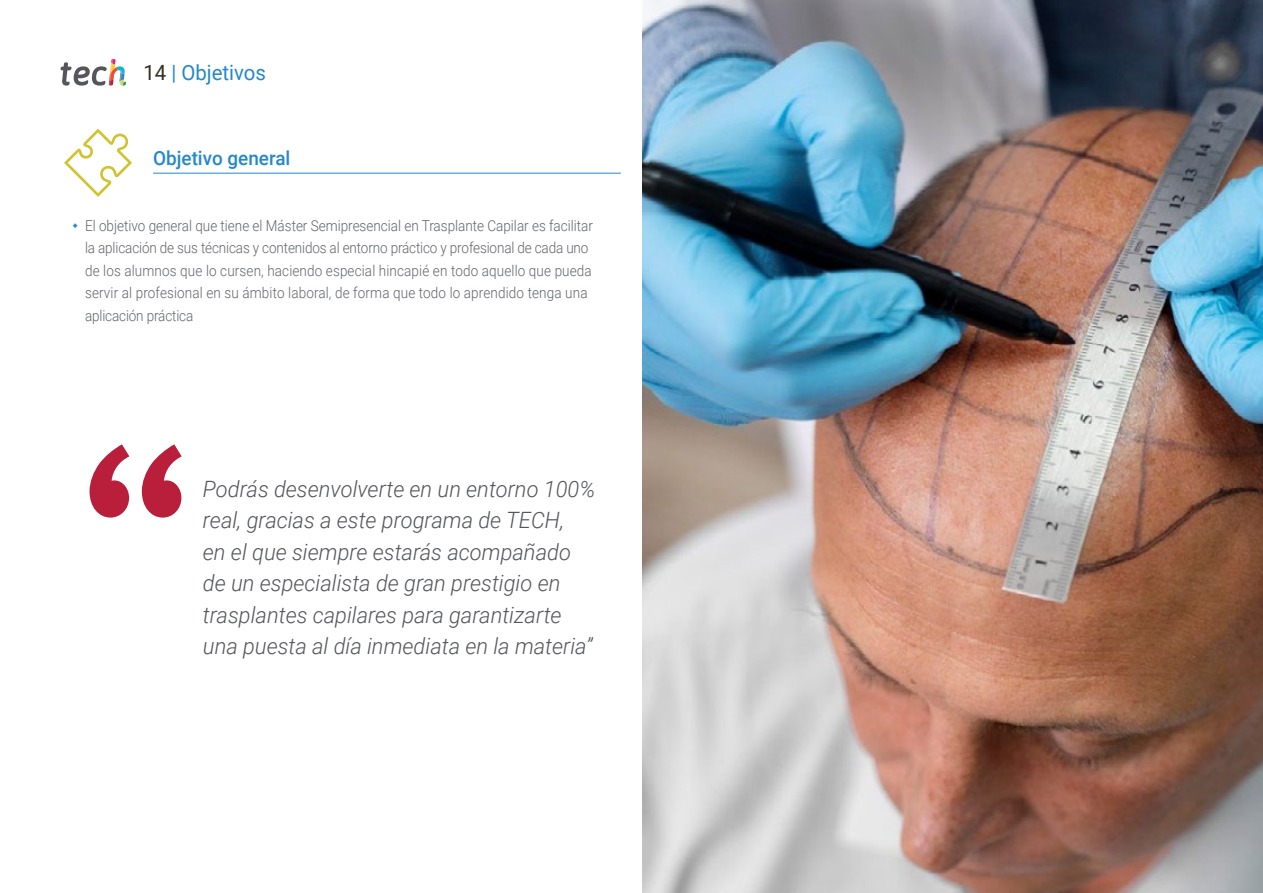
<style>
.page{position:relative;width:1263px;height:893px;background:#fff}
.page>*{position:absolute;margin:0;border:0;box-sizing:border-box;transform-origin:0 0}
.t1{font:italic 300 22.5px/31.5px "Roboto";color:#52555b}
.t2{font:21px "Roboto";color:#2488c9}
.t3{font:500 19.5px "Roboto";color:#2488c9}
.t4{font:300 15px/22.5px "Roboto";color:#61646a;scale:.9 1}
.s1{color:#312e20}
</style>
<div class="page">
<svg style="left:61px;top:59px;width:65px;height:27px"></svg>
<svg style="left:90px;top:444px;width:92px;height:74px"></svg>
<img style="left:642px;top:0;width:621px;height:893px">
<hr style="left:153px;top:173px;width:468px;height:1px;background:#2488c9">
<svg style="left:64px;top:129px;width:68px;height:68px"></svg>
<h2 class="t2" style="left:144px;top:57px;width:124px"><span class="s1">14</span> | Objetivos</h2>
<h3 class="t3" style="left:153px;top:144px;width:139px">Objetivo general</h3>
<p class="t4" style="left:85px;top:213px;width:566px">El objetivo general que tiene el Máster Semipresencial en Trasplante Capilar es facilitar la aplicación de sus técnicas y contenidos al entorno práctico y profesional de cada uno de los alumnos que lo cursen, haciendo especial hincapié en todo aquello que pueda servir al profesional en su ámbito laboral, de forma que todo lo aprendido tenga una aplicación práctica</p>
<p class="t1" style="left:203px;top:472px;width:394px">Podrás desenvolverte en un entorno 100% real, gracias a este programa de TECH,<br>en el que siempre estarás acompañado de un especialista de gran prestigio en trasplantes capilares para garantizarte una puesta al día inmediata en la materia”</p>
</div>
